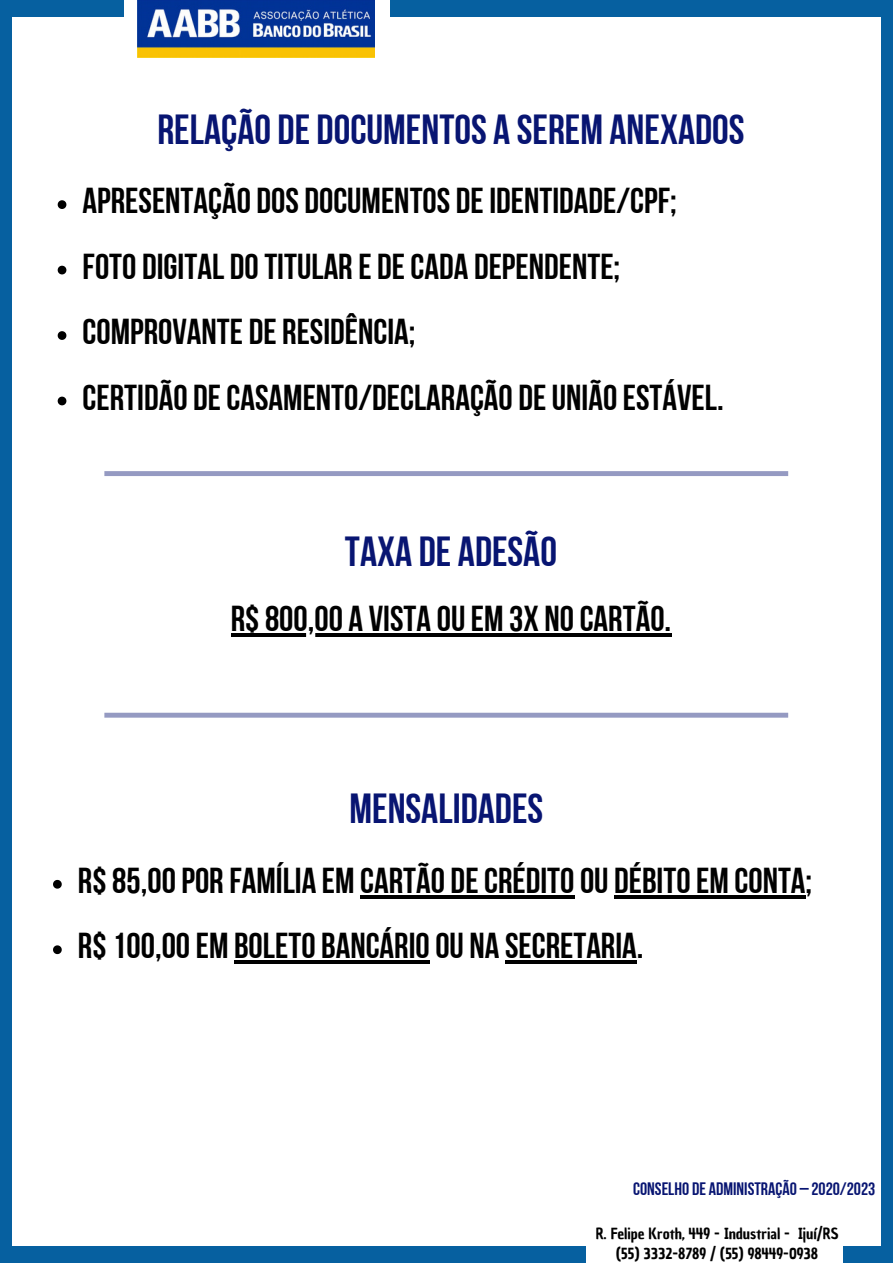
<style>
.page{position:relative;width:893px;height:1264px;background:#fff}
.page>*{position:absolute;margin:0;border:0;box-sizing:border-box;transform-origin:0 0}
.t1{font:42px "Bebas Neue Cyrillic";color:#081572}
.t2{font:36px/65.4px "Bebas Neue Cyrillic";color:#000}
.t3{font:18px "Bebas Neue Cyrillic";color:#081572}
.t4{font:15px/20.2px "Chau Philomene One";color:#000;text-align:center}
</style>
<div class="page">
<div style="left:0;top:0;width:892px;height:1262px;background:#0660a0"></div>
<div style="left:585px;top:1214px;width:257px;height:48px;background:#fff"></div>
<div style="left:12px;top:17px;width:868px;height:1228px;background:#fff"></div>
<div style="left:124px;top:0;width:266px;height:72px;background:#fff"></div>
<img style="left:138px;top:0;width:236px;height:57px">
<svg style="left:58px;top:200px;width:8px;height:9px"></svg>
<svg style="left:58px;top:266px;width:8px;height:8px"></svg>
<svg style="left:58px;top:331px;width:8px;height:9px"></svg>
<svg style="left:58px;top:396px;width:8px;height:9px"></svg>
<svg style="left:53px;top:879px;width:9px;height:9px"></svg>
<hr style="left:360px;top:895px;width:214px;height:3px;background:#000">
<hr style="left:614px;top:895px;width:191px;height:3px;background:#000">
<svg style="left:53px;top:945px;width:9px;height:9px"></svg>
<hr style="left:234px;top:960px;width:196px;height:3px;background:#000">
<hr style="left:505px;top:960px;width:132px;height:3px;background:#000">
<hr style="left:231px;top:633px;width:440px;height:3px;background:#000">
<svg style="left:104px;top:471px;width:684px;height:5px;background:#979cc3"></svg>
<svg style="left:104px;top:712px;width:684px;height:5px;background:#a4a8ca"></svg>
<p class="t1" style="left:157px;top:112px;width:588px">RELAÇÃO DE DOCUMENTOS A SEREM ANEXADOS</p>
<p class="t2" style="left:83px;top:172px;width:642px">APRESENTAÇÃO DOS DOCUMENTOS DEIDENTIDADE/CPF; FOTO DIGITAL DOTITULAR E DECADA DEPENDENTE; COMPROVANTE DE RESIDÊNCIA;<br>CERTIDÃO DECASAMENTO/DECLARAÇÃO DEUNIÃOESTÁVEL.</p>
<p class="t1" style="left:345px;top:534px;width:213px">TAXA DE ADESÃO</p>
<p class="t2" style="left:231px;top:589px;width:442px">R$800,00 A VISTA OU EM 3X NO CARTÃO.</p>
<p class="t1" style="left:349px;top:791px;width:195px">MENSALIDADES</p>
<p class="t2" style="left:78px;top:851px;width:735px">R$85,00POR FAMÍLIA EM CARTÃO DECRÉDITOOU DÉBITOEM CONTA;<br>R$100,00EM BOLETO BANCÁRIOOU NA SECRETARIA.</p>
<p class="t3" style="left:633px;top:1181px;width:243px">CONSELHO DE ADMINISTRAÇÃO – 2020/2023</p>
<p class="t4" style="left:595px;top:1223px;width:244px">R. Felipe Kroth, 449 - Industrial - Ijuí/RS (55) 3332-8789 / (55) 98449-0938</p>
</div>
